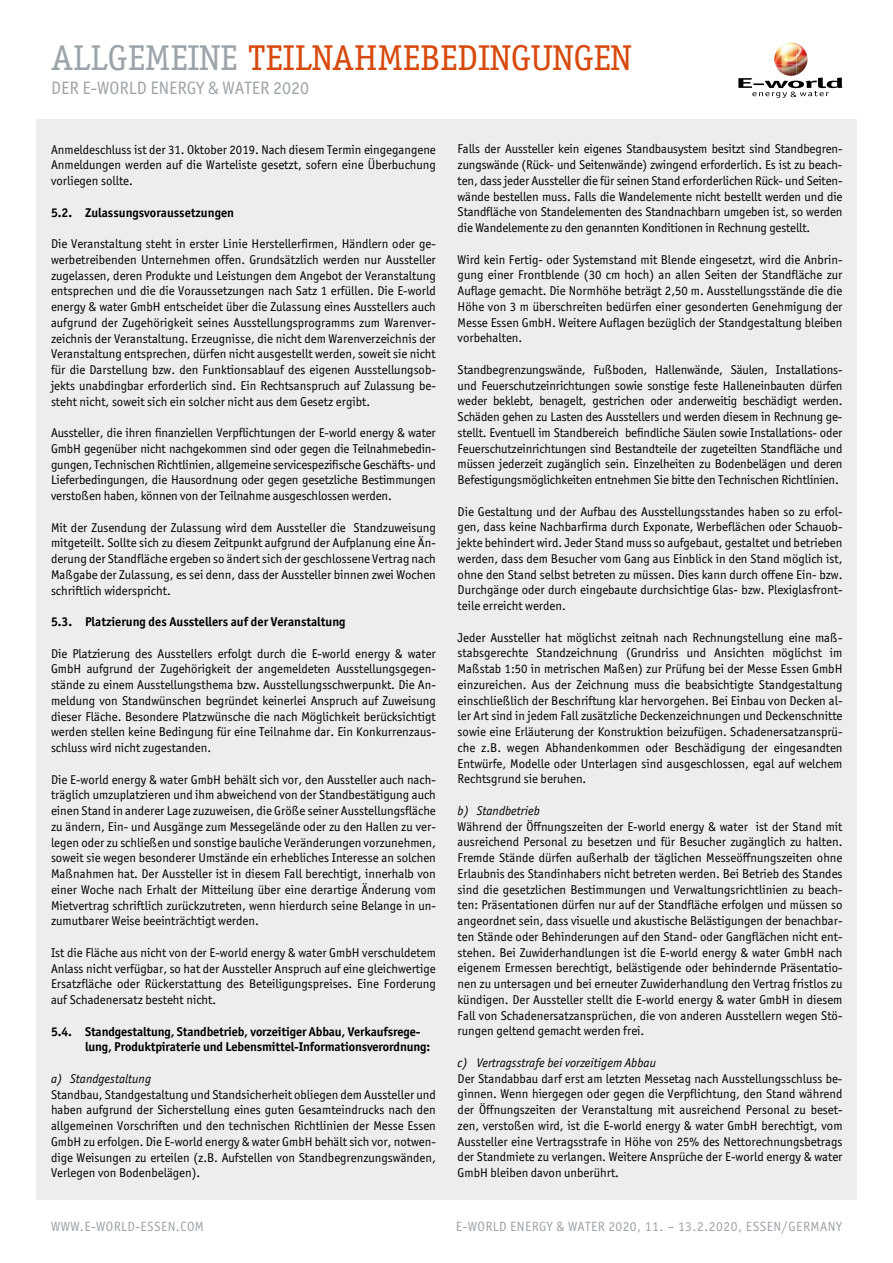
<style>
.page{position:relative;width:893px;height:1263px;background:#fff}
.page>*{position:absolute;margin:0;border:0;box-sizing:border-box;transform-origin:0 0}
.t1{font:36px "Officina Serif Std";color:#d7490c}
.t2{font:18px "Officina San ITC";color:#9da4a9}
.t3{font:13.5px "Officina San ITC";letter-spacing:.03em;color:#9da4a9}
.t4{font:12.75px/15.8px "Officina San ITC";color:#000;text-align:justify}
.t5{font:700 12.75px/15.8px "Officina San ITC";letter-spacing:-.01em;color:#000}
.t6{font:italic 12.75px "Officina San ITC";color:#000}
.s1{color:#9da4a9}
</style>
<div class="page">
<div style="left:36px;top:119px;width:821px;height:1080px;background:#ededed"></div>
<img style="left:774px;top:43px;width:22px;height:22px">
<img style="left:796px;top:57px;width:12px;height:18px">
<img style="left:775px;top:65px;width:16px;height:11px">
<svg style="left:738px;top:78px;width:104px;height:20px"></svg>
<h1 class="t1" style="left:51px;top:37px;width:582px"><span class="s1">ALLGEMEINE</span> TEILNAHMEBEDINGUNGEN</h1>
<h2 class="t2" style="left:51px;top:78px;width:260px">DER E-WORLD ENERGY &amp; WATER 2020</h2>
<p class="t4" style="left:51px;top:141px;width:386px">Anmeldeschluss ist der 31. Oktober 2019. Nach diesem Termin eingegangene Anmeldungen werden auf die Warteliste gesetzt, sofern eine Überbuchung vorliegen sollte.</p>
<p class="t5" style="left:51px;top:204px;width:185px">5.2. Zulassungsvoraussetzungen</p>
<p class="t4" style="left:51px;top:236px;width:386px">Die Veranstaltung steht in erster Linie Herstellerfirmen, Händlern oder ge&shy;werbetreibenden Unternehmen offen. Grundsätzlich werden nur Aussteller zugelassen, deren Produkte und Leistungen dem Angebot der Veranstaltung entsprechen und die die Voraussetzungen nach Satz 1 erfüllen. Die E-world energy &amp; water GmbH entscheidet über die Zulassung eines Ausstellers auch aufgrund der Zugehörigkeit seines Ausstellungsprogramms zum Warenver&shy;zeichnis der Veranstaltung. Erzeugnisse, die nicht dem Warenverzeichnis der Veranstaltung entsprechen, dürfen nicht ausgestellt werden, soweit sie nicht für die Darstellung bzw. den Funktionsablauf des eigenen Ausstellungsob&shy;jekts unabdingbar erforderlich sind. Ein Rechtsanspruch auf Zulassung be&shy;steht nicht, soweit sich ein solcher nicht aus dem Gesetz ergibt.</p>
<p class="t4" style="left:51px;top:425px;width:386px">Aussteller, die ihren finanziellen Verpflichtungen der E-world energy &amp; water GmbH gegenüber nicht nachgekommen sind oder gegen die Teilnahmebedin&shy;gungen, Technischen Richtlinien, allgemeine servicespezifische Geschäfts- und Lieferbedingungen, die Hausordnung oder gegen gesetzliche Bestimmungen verstoßen haben, können von der Teilnahme ausgeschlossen werden.</p>
<p class="t4" style="left:51px;top:519px;width:386px">Mit der Zusendung der Zulassung wird dem Aussteller die Standzuweisung mitgeteilt. Sollte sich zu diesem Zeitpunkt aufgrund der Aufplanung eine Än&shy;derung der Standfläche ergeben so ändert sich der geschlossene Vertrag nach Maßgabe der Zulassung, es sei denn, dass der Aussteller binnen zwei Wochen schriftlich widerspricht.</p>
<p class="t5" style="left:51px;top:614px;width:296px">5.3. Platzierung des Ausstellers auf der Veranstaltung</p>
<p class="t4" style="left:51px;top:645px;width:386px">Die Platzierung des Ausstellers erfolgt durch die E-world energy &amp; water GmbH aufgrund der Zugehörigkeit der angemeldeten Ausstellungsgegen&shy;stände zu einem Ausstellungsthema bzw. Ausstellungsschwerpunkt. Die An&shy;meldung von Standwünschen begründet keinerlei Anspruch auf Zuweisung dieser Fläche. Besondere Platzwünsche die nach Möglichkeit berücksichtigt werden stellen keine Bedingung für eine Teilnahme dar. Ein Konkurrenzaus&shy;schluss wird nicht zugestanden.</p>
<p class="t4" style="left:51px;top:771px;width:386px">Die E-world energy &amp; water GmbH behält sich vor, den Aussteller auch nach&shy;träglich umzuplatzieren und ihm abweichend von der Standbestätigung auch einen Stand in anderer Lage zuzuweisen, die Größe seiner Ausstellungsfläche zu ändern, Ein- und Ausgänge zum Messegelände oder zu den Hallen zu ver&shy;legen oder zu schließen und sonstige bauliche Veränderungen vorzunehmen, soweit sie wegen besonderer Umstände ein erhebliches Interesse an solchen Maßnahmen hat. Der Aussteller ist in diesem Fall berechtigt, innerhalb von einer Woche nach Erhalt der Mitteilung über eine derartige Änderung vom Mietvertrag schriftlich zurückzutreten, wenn hierdurch seine Belange in un&shy;zumutbarer Weise beeinträchtigt werden.</p>
<p class="t4" style="left:51px;top:944px;width:386px">Ist die Fläche aus nicht von der E-world energy &amp; water GmbH verschuldetem Anlass nicht verfügbar, so hat der Aussteller Anspruch auf eine gleichwertige Ersatzfläche oder Rückerstattung des Beteiligungspreises. Eine Forderung auf Schadenersatz besteht nicht.</p>
<p class="t5" style="left:85px;top:1023px;width:347px;text-indent:-34px">5.4. Standgestaltung, Standbetrieb, vorzeitiger Abbau, Verkaufsrege&shy;lung, Produktpiraterie und Lebensmittel-Informationsverordnung:</p>
<p class="t6" style="left:51px;top:1071px;width:102px">a) Standgestaltung</p>
<p class="t4" style="left:51px;top:1086px;width:386px">Standbau, Standgestaltung und Standsicherheit obliegen dem Aussteller und haben aufgrund der Sicherstellung eines guten Gesamteindrucks nach den allgemeinen Vorschriften und den technischen Richtlinien der Messe Essen GmbH zu erfolgen. Die E-world energy &amp; water GmbH behält sich vor, notwen&shy;dige Weisungen zu erteilen (z.B. Aufstellen von Standbegrenzungswänden, Verlegen von Bodenbelägen).</p>
<p class="t4" style="left:458px;top:141px;width:386px">Falls der Aussteller kein eigenes Standbausystem besitzt sind Standbegren&shy;zungswände (Rück- und Seitenwände) zwingend erforderlich. Es ist zu beach&shy;ten, dass jeder Aussteller die für seinen Stand erforderlichen Rück- und Seiten&shy;wände bestellen muss. Falls die Wandelemente nicht bestellt werden und die Standfläche von Standelementen des Standnachbarn umgeben ist, so werden die Wandelemente zu den genannten Konditionen in Rechnung gestellt.</p>
<p class="t4" style="left:458px;top:251px;width:386px">Wird kein Fertig- oder Systemstand mit Blende eingesetzt, wird die Anbrin&shy;gung einer Frontblende (30 cm hoch) an allen Seiten der Standfläche zur Auflage gemacht. Die Normhöhe beträgt 2,50 m. Ausstellungsstände die die Höhe von 3 m überschreiten bedürfen einer gesonderten Genehmigung der Messe Essen GmbH. Weitere Auflagen bezüglich der Standgestaltung bleiben vorbehalten.</p>
<p class="t4" style="left:458px;top:362px;width:386px">Standbegrenzungswände, Fußboden, Hallenwände, Säulen, Installations&shy;und Feuerschutzeinrichtungen sowie sonstige feste Halleneinbauten dürfen weder beklebt, benagelt, gestrichen oder anderweitig beschädigt werden.<br>Schäden gehen zu Lasten des Ausstellers und werden diesem in Rechnung ge&shy;stellt. Eventuell im Standbereich befindliche Säulen sowie Installations- oder Feuerschutzeinrichtungen sind Bestandteile der zugeteilten Standfläche und müssen jederzeit zugänglich sein. Einzelheiten zu Bodenbelägen und deren Befestigungsmöglichkeiten entnehmen Sie bitte den Technischen Richtlinien.</p>
<p class="t4" style="left:458px;top:503px;width:386px">Die Gestaltung und der Aufbau des Ausstellungsstandes haben so zu erfol&shy;gen, dass keine Nachbarfirma durch Exponate, Werbeflächen oder Schauob&shy;jekte behindert wird. Jeder Stand muss so aufgebaut, gestaltet und betrieben werden, dass dem Besucher vom Gang aus Einblick in den Stand möglich ist, ohne den Stand selbst betreten zu müssen. Dies kann durch offene Ein- bzw.<br>Durchgänge oder durch eingebaute durchsichtige Glas- bzw. Plexiglasfront&shy;teile erreicht werden.</p>
<p class="t4" style="left:458px;top:629px;width:386px">Jeder Aussteller hat möglichst zeitnah nach Rechnungstellung eine maß&shy;stabsgerechte Standzeichnung (Grundriss und Ansichten möglichst im Maßstab 1:50 in metrischen Maßen) zur Prüfung bei der Messe Essen GmbH einzureichen. Aus der Zeichnung muss die beabsichtigte Standgestaltung einschließlich der Beschriftung klar hervorgehen. Bei Einbau von Decken al&shy;ler Art sind in jedem Fall zusätzliche Deckenzeichnungen und Deckenschnitte sowie eine Erläuterung der Konstruktion beizufügen. Schadenersatzansprü&shy;che z.B. wegen Abhandenkommen oder Beschädigung der eingesandten Entwürfe, Modelle oder Unterlagen sind ausgeschlossen, egal auf welchem Rechtsgrund sie beruhen.</p>
<p class="t6" style="left:458px;top:803px;width:84px">b) Standbetrieb</p>
<p class="t4" style="left:458px;top:818px;width:386px">Während der Öffnungszeiten der E-world energy &amp; water ist der Stand mit ausreichend Personal zu besetzen und für Besucher zugänglich zu halten.<br>Fremde Stände dürfen außerhalb der täglichen Messeöffnungszeiten ohne Erlaubnis des Standinhabers nicht betreten werden. Bei Betrieb des Standes sind die gesetzlichen Bestimmungen und Verwaltungsrichtlinien zu beach&shy;ten: Präsentationen dürfen nur auf der Standfläche erfolgen und müssen so angeordnet sein, dass visuelle und akustische Belästigungen der benachbar&shy;ten Stände oder Behinderungen auf den Stand- oder Gangflächen nicht ent&shy;stehen. Bei Zuwiderhandlungen ist die E-world energy &amp; water GmbH nach eigenem Ermessen berechtigt, belästigende oder behindernde Präsentatio&shy;nen zu untersagen und bei erneuter Zuwiderhandlung den Vertrag fristlos zu kündigen. Der Aussteller stellt die E-world energy &amp; water GmbH in diesem Fall von Schadenersatzansprüchen, die von anderen Ausstellern wegen Stö&shy;rungen geltend gemacht werden frei.</p>
<p class="t6" style="left:458px;top:1055px;width:200px">c) Vertragsstrafe bei vorzeitigem Abbau</p>
<p class="t4" style="left:458px;top:1070px;width:386px">Der Standabbau darf erst am letzten Messetag nach Ausstellungsschluss be&shy;ginnen. Wenn hiergegen oder gegen die Verpflichtung, den Stand während der Öffnungszeiten der Veranstaltung mit ausreichend Personal zu beset&shy;zen, verstoßen wird, ist die E-world energy &amp; water GmbH berechtigt, vom Aussteller eine Vertragsstrafe in Höhe von 25% des Nettorechnungsbetrags der Standmiete zu verlangen. Weitere Ansprüche der E-world energy &amp; water GmbH bleiben davon unberührt.</p>
<p class="t3" style="left:51px;top:1219px;width:154px">WWW.E-WORLD-ESSEN.COM</p>
<p class="t3" style="left:456px;top:1219px;width:387px">E-WORLD ENERGY &amp; WATER 2020, 11. – 13.2.2020, ESSEN/GERMANY</p>
</div>
